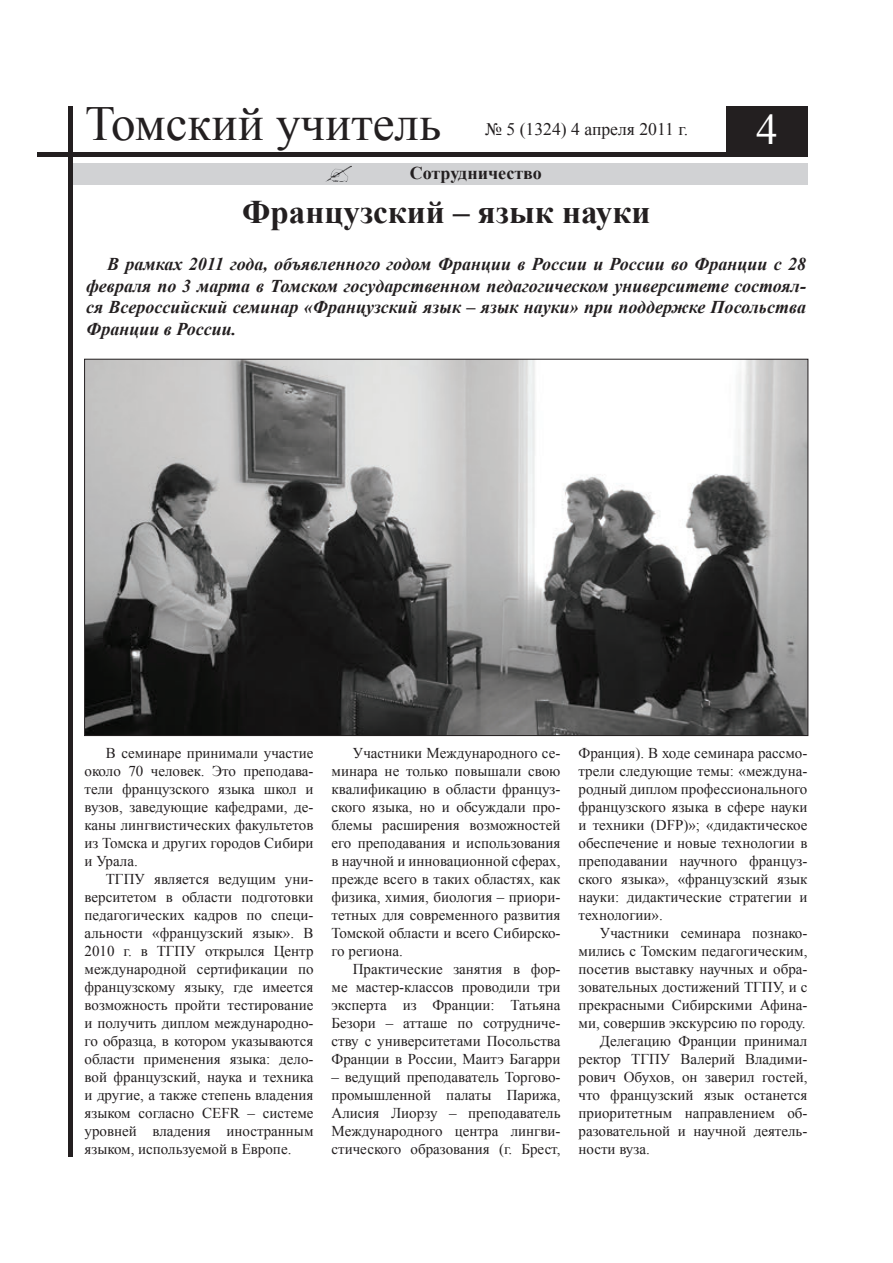
<style>
.page{position:relative;width:893px;height:1263px;background:#fff}
.page>*{position:absolute;margin:0;border:0;box-sizing:border-box;transform-origin:0 0}
.t1{font:49.05px "Times New Roman";color:#231f20}
.t2{font:43.2px "Times New Roman";color:#fff}
.t3{font:700 33px "Times New Roman";color:#231f20}
.t4{font:italic 700 18px/21.6px "Times New Roman";color:#231f20;text-align:justify}
.t5{font:700 18px "Times New Roman";color:#231f20}
.t6{font:17.7px "Times New Roman";color:#231f20}
.t7{font:15px/18px "Times New Roman";color:#231f20;text-align:justify}
</style>
<div class="page">
<div style="left:68px;top:163px;width:740px;height:21px;background:#d1d2d4"></div>
<hr style="left:38px;top:152px;width:770px;height:4px;background:#231f20">
<div style="left:726px;top:106px;width:82px;height:50px;background:#231f20"></div>
<hr style="left:68px;top:106px;width:4px;height:1051px;background:#231f20">
<img style="left:326px;top:166px;width:25px;height:16px">
<img style="left:86px;top:361px;width:720px;height:373px">
<h1 class="t1" style="left:85px;top:91px;width:358px">Томский учитель</h1>
<p class="t6" style="left:485px;top:117px;width:204px">№ 5 (1324) 4 апреля 2011 г.</p>
<p class="t2" style="left:756px;top:100px;width:23px">4</p>
<p class="t5" style="left:410px;top:160px;width:134px">Сотрудничество</p>
<p class="t3" style="left:242px;top:190px;width:410px">Французский – язык науки</p>
<p class="t4" style="left:86px;top:253px;width:721px;text-indent:21px">В рамках 2011 года, объявленного годом Франции в России и России во Франции с 28 февраля по 3 марта в Томском государственном педагогическом университете состоял&shy;ся Всероссийский семинар «Французский язык – язык науки» при поддержке Посольства Франции в России.</p>
<p class="t7" style="left:85px;top:743px;width:230px;text-indent:21px">В семинаре принимали участие около 70 человек. Это преподава&shy;тели французского языка школ и вузов, заведующие кафедрами, де&shy;каны лингвистических факультетов из Томска и других городов Сибири и Урала.</p>
<p class="t7" style="left:85px;top:869px;width:230px;text-indent:21px">ТГПУ является ведущим уни&shy;верситетом в области подготовки педагогических кадров по специ&shy;альности «французский язык». В 2010 г. в ТГПУ открылся Центр международной сертификации по французскому языку, где имеется возможность пройти тестирование и получить диплом международно&shy;го образца, в котором указываются области применения языка: дело&shy;вой французский, наука и техника и другие, а также степень владения языком согласно CEFR – системе уровней владения иностранным языком, используемой в Европе.</p>
<p class="t7" style="left:332px;top:743px;width:230px;text-indent:21px">Участники Международного се&shy;минара не только повышали свою квалификацию в области француз&shy;ского языка, но и обсуждали про&shy;блемы расширения возможностей его преподавания и использования в научной и инновационной сферах, прежде всего в таких областях, как физика, химия, биология – приори&shy;тетных для современного развития Томской области и всего Сибирско&shy;го региона.</p>
<p class="t7" style="left:332px;top:959px;width:230px;text-indent:21px">Практические занятия в фор&shy;ме мастер-классов проводили три эксперта из Франции: Татьяна Безори – атташе по сотрудниче&shy;ству с университетами Посольства Франции в России, Маитэ Багарри</p>
<p class="t7" style="left:332px;top:1067px;width:230px">– ведущий преподаватель Торгово&shy;промышленной палаты Парижа, Алисия Лиорзу – преподаватель Международного центра лингви&shy;стического образования (г. Брест,</p>
<p class="t7" style="left:578px;top:743px;width:230px">Франция). В ходе семинара рассмо&shy;трели следующие темы: «междуна&shy;родный диплом профессионального французского языка в сфере науки и техники (DFP)»; «дидактическое обеспечение и новые технологии в преподавании научного француз&shy;ского языка», «французский язык науки: дидактические стратегии и технологии».</p>
<p class="t7" style="left:578px;top:923px;width:230px;text-indent:21px">Участники семинара познако&shy;мились с Томским педагогическим, посетив выставку научных и обра&shy;зовательных достижений ТГПУ, и с прекрасными Сибирскими Афина&shy;ми, совершив экскурсию по городу.</p>
<p class="t7" style="left:578px;top:1031px;width:230px;text-indent:21px">Делегацию Франции принимал ректор ТГПУ Валерий Владими&shy;рович Обухов, он заверил гостей, что французский язык останется приоритетным направлением об&shy;разовательной и научной деятель&shy;ности вуза.</p>
</div>
